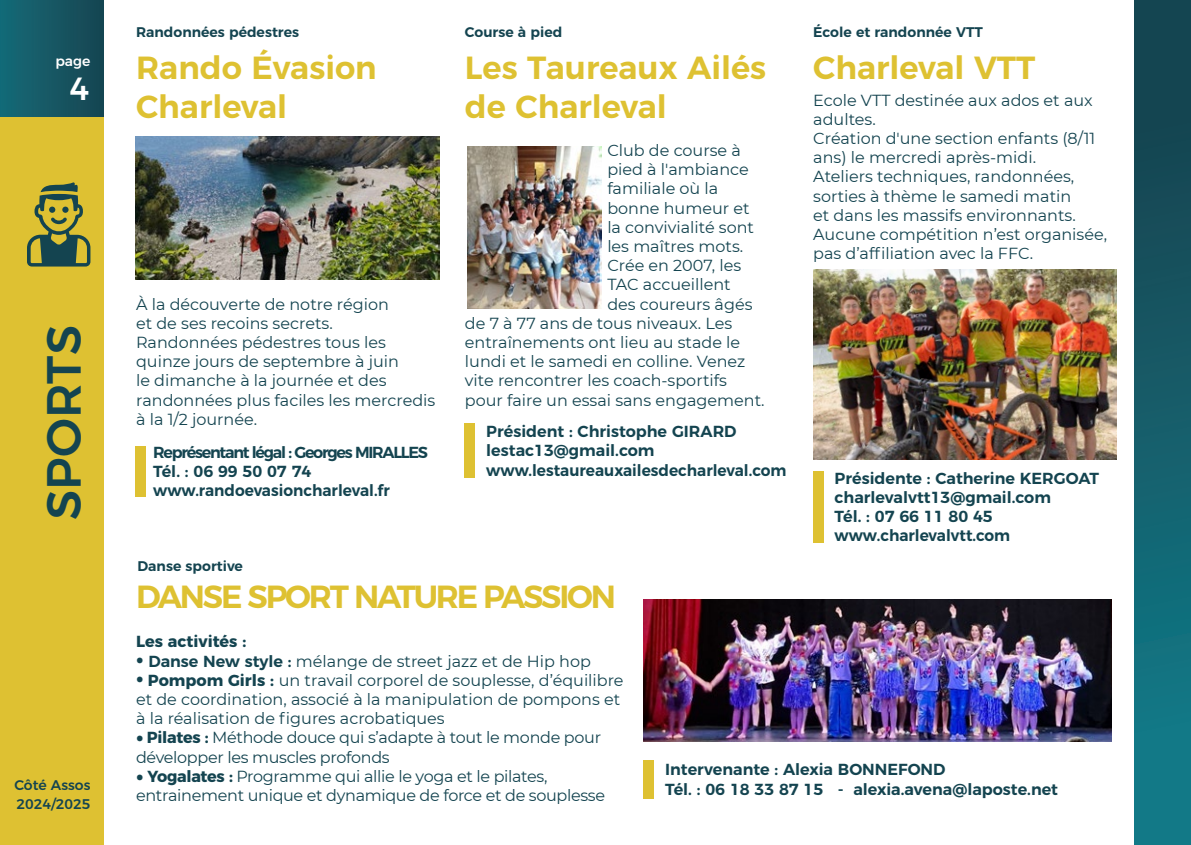
<style>
.page{position:relative;width:1191px;height:845px;background:#fff}
.page>*{position:absolute;margin:0;border:0;box-sizing:border-box;transform-origin:0 0}
.t1{font:500 48px "Montserrat";color:#144450}
.t2{font:600 32px/38.4px "Montserrat";color:#dec132}
.t3{font:600 32px "Montserrat";letter-spacing:-.07em;color:#dec132}
.t4{font:500 32px "Montserrat";color:#fff}
.t5{font:16px/19.2px "Montserrat";color:#144450}
.t6{font:600 16px/19.2px "Montserrat";color:#144450}
.t7{font:16px/19.2px "Montserrat";letter-spacing:-.02em;color:#144450}
.t8{font:600 16px "Montserrat";color:#144450;scale:.96 1}
.t9{font:600 16px "Montserrat";letter-spacing:-.08em;color:#144450}
.t10{font:700 16px "Montserrat";color:#144450}
.t11{font:600 14px "Montserrat";color:#144450}
.t12{font:500 14px "Montserrat";color:#144450}
.t13{font:500 14px "Montserrat";color:#fff}
.s1{font-weight:600;font-size:24px}
.s2{font-weight:600}
.s3{font-weight:700}
</style>
<div class="page">
<div style="left:0;top:0;width:103px;height:845px;background:#dec132"></div>
<div style="left:0;top:0;width:103px;height:116px;background:linear-gradient(to right,#156a77,#174551)"></div>
<svg style="left:27px;top:182px;width:64px;height:84px"></svg>
<div style="left:465px;top:423px;width:10px;height:55px;background:#dec132"></div>
<div style="left:644px;top:760px;width:10px;height:38px;background:#dec132"></div>
<img style="left:467px;top:147px;width:134px;height:162px">
<img style="left:135px;top:137px;width:304px;height:142px">
<img style="left:813px;top:269px;width:303px;height:190px">
<div style="left:813px;top:471px;width:10px;height:71px;background:#dec132"></div>
<div style="left:1134px;top:0;width:57px;height:845px;background:linear-gradient(to bottom,#163e4a,#127e8d)"></div>
<div style="left:135px;top:446px;width:10px;height:50px;background:#dec132"></div>
<img style="left:644px;top:600px;width:467px;height:141px">
<p class="t13" style="left:55px;top:49px;width:37px">page</p>
<p class="t4" style="left:70px;top:63px;width:21px">4</p>
<p class="t1" style="left:25px;top:520px;width:196px;rotate:-90deg">SPORTS</p>
<p class="t12" style="left:14px;top:773px;width:78px">Côté Assos</p>
<p class="t12" style="left:17px;top:793px;width:75px">2024/2025</p>
<p class="t11" style="left:136px;top:21px;width:164px">Randonnées pédestres</p>
<p class="t2" style="left:136px;top:46px;width:242px">Rando Évasion<br>Charleval</p>
<p class="t5" style="left:136px;top:294px;width:254px">À la découverte de notre région et de ses recoins secrets.</p>
<p class="t5" style="left:136px;top:332px;width:301px">Randonnées pédestres tous les quinze jours de septembre à juin<br>le dimanche à la journée et des randonnées plus faciles les mercredis à la 1/2 journée.</p>
<p class="t9" style="left:153px;top:439px;width:276px">Représentant légal : Georges MIRALLES</p>
<p class="t6" style="left:153px;top:460px;width:160px">Tél. : 06 99 50 07 74</p>
<p class="t8" style="left:153px;top:477px;width:248px">www.randoevasioncharleval.fr</p>
<p class="t11" style="left:137px;top:555px;width:107px">Danse sportive</p>
<p class="t11" style="left:465px;top:21px;width:99px">Course à pied</p>
<p class="t2" style="left:465px;top:46px;width:303px">Les Taureaux Ailés de Charleval</p>
<p class="t5" style="left:607px;top:140px;width:135px">Club de course à</p>
<p class="t5" style="left:607px;top:159px;width:143px">pied à l'ambiance</p>
<p class="t5" style="left:607px;top:179px;width:112px">familiale où la</p>
<p class="t5" style="left:607px;top:198px;width:144px">bonne humeur et</p>
<p class="t5" style="left:607px;top:217px;width:148px">la convivialité sont</p>
<p class="t5" style="left:607px;top:236px;width:137px">les maîtres mots.</p>
<p class="t5" style="left:607px;top:255px;width:135px">Crée en 2007, les</p>
<p class="t5" style="left:607px;top:275px;width:125px">TAC accueillent</p>
<p class="t5" style="left:607px;top:294px;width:147px">des coureurs âgés</p>
<p class="t5" style="left:465px;top:313px;width:269px">de 7 à 77 ans de tous niveaux. Les</p>
<p class="t5" style="left:465px;top:332px;width:277px">entraînements ont lieu au stade le</p>
<p class="t5" style="left:465px;top:351px;width:282px">lundi et le samedi en colline. Venez</p>
<p class="t5" style="left:465px;top:371px;width:263px">vite rencontrer les coach-sportifs</p>
<p class="t5" style="left:465px;top:390px;width:301px">pour faire un essai sans engagement.</p>
<p class="t6" style="left:486px;top:420px;width:252px">Président : Christophe GIRARD</p>
<p class="t6" style="left:486px;top:440px;width:170px">lestac13@gmail.com</p>
<p class="t8" style="left:486px;top:457px;width:314px">www.lestaureauxailesdecharleval.com</p>
<p class="t11" style="left:813px;top:21px;width:171px">École et randonnée VTT</p>
<p class="t2" style="left:813px;top:46px;width:224px">Charleval VTT</p>
<p class="t5" style="left:813px;top:90px;width:281px">Ecole VTT destinée aux ados et aux adultes.</p>
<p class="t5" style="left:813px;top:128px;width:283px">Création d'une section enfants (8/11 ans) le mercredi après-midi.</p>
<p class="t5" style="left:813px;top:167px;width:295px">Ateliers techniques, randonnées, sorties à thème le samedi matin<br>et dans les massifs environnants.<br>Aucune compétition n’est organisée, pas d’affiliation avec la FFC.</p>
<p class="t6" style="left:834px;top:467px;width:266px">Présidente : Catherine KERGOAT charlevalvtt13@gmail.com</p>
<p class="t6" style="left:834px;top:506px;width:160px">Tél. : 07 66 11 80 45</p>
<p class="t8" style="left:834px;top:523px;width:184px">www.charlevalvtt.com</p>
<p class="t3" style="left:136px;top:571px;width:481px">DANSE SPORT NATURE PASSION</p>
<p class="t10" style="left:136px;top:627px;width:112px">Les activités :</p>
<p class="t5" style="left:136px;top:650px;width:456px"><span class="s1">∙</span> <span class="s2">Danse New style :</span> mélange de street jazz et de Hip hop</p>
<p class="t5" style="left:136px;top:670px;width:489px"><span class="s1">∙</span> <span class="s3">Pompom Girls :</span> un travail corporel de souplesse, d’équilibre et de coordination, associé à la manipulation de pompons et à la réalisation de figures acrobatiques</p>
<p class="t7" style="left:136px;top:727px;width:466px"><span class="s1">∙</span> <span class="s3">Pilates :</span> Méthode douce qui s’adapte à tout le monde pour développer les muscles profonds</p>
<p class="t7" style="left:136px;top:766px;width:470px"><span class="s1">∙</span> <span class="s3">Yogalates :</span> Programme qui allie le yoga et le pilates, entrainement unique et dynamique de force et de souplesse</p>
<p class="t6" style="left:665px;top:759px;width:282px">Intervenante : Alexia BONNEFOND</p>
<p class="t6" style="left:665px;top:778px;width:394px">Tél. : 06 18 33 87 15 - alexia.avena@laposte.net</p>
</div>
